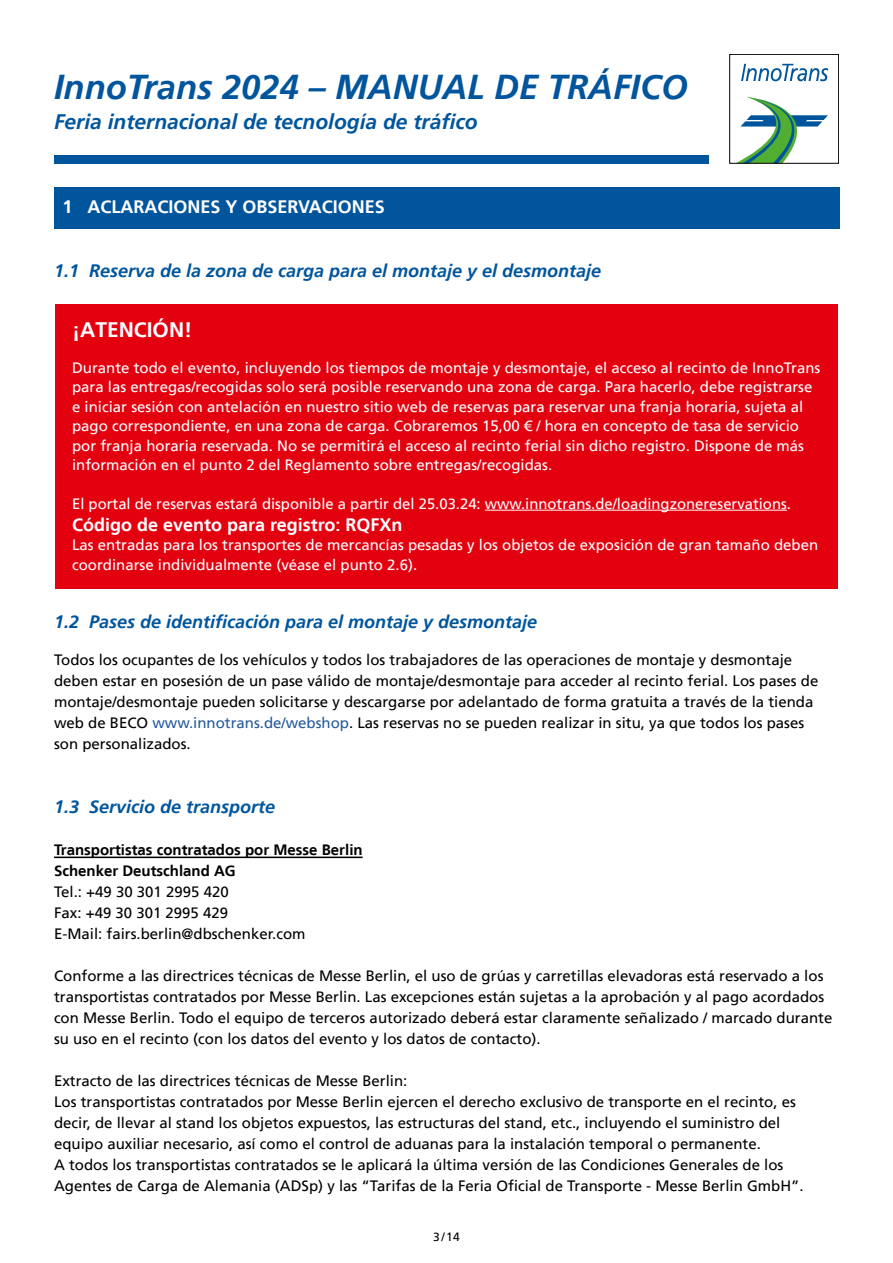
<style>
.page{position:relative;width:893px;height:1263px;background:#fff}
.page>*{position:absolute;margin:0;border:0;box-sizing:border-box;transform-origin:0 0}
.t1{font:italic 700 34.5px "Frutiger LT";color:#00559d}
.t2{font:italic 700 21px "Frutiger LT";color:#00559d}
.t3{font:700 21px "Frutiger LT";color:#fff}
.t4{font:italic 700 18px "Frutiger LT";color:#00559d}
.t5{font:700 18px "Frutiger LT";color:#fff}
.t6{font:15px/21px "Frutiger LT";color:#000}
.t7{font:15px/19.5px "Frutiger LT";color:#fff}
.t8{font:700 15px/21px "Frutiger LT";color:#000}
.t9{font:12px "Frutiger LT";color:#000}
.s1{color:#245a9c}
</style>
<div class="page">
<div style="left:54px;top:155px;width:655px;height:9px;background:#00559d"></div>
<svg style="left:738px;top:97px;width:90px;height:65px"></svg>
<svg style="left:741px;top:64px;width:87px;height:17px"></svg>
<div style="left:729px;top:54px;width:110px;height:110px;border:1px solid #000"></div>
<div style="left:54px;top:187px;width:786px;height:41px;background:#00559d"></div>
<hr style="left:54px;top:856px;width:309px;height:2px;background:#000">
<div style="left:55px;top:304px;width:782px;height:285px;background:#e3000f"></div>
<hr style="left:485px;top:510px;width:302px;height:1px;background:#fff">
<h1 class="t1" style="left:54px;top:66px;width:635px">InnoTrans 2024 – MANUAL DE TRÁFICO</h1>
<h2 class="t2" style="left:54px;top:109px;width:425px">Feria internacional de tecnología de tráfico</h2>
<p class="t5" style="left:63px;top:197px;width:324px">1 ACLARACIONES Y OBSERVACIONES</p>
<p class="t4" style="left:54px;top:260px;width:549px">1.1 Reserva de la zona de carga para el montaje y el desmontaje</p>
<h2 class="t3" style="left:72px;top:317px;width:122px">¡ATENCIÓN!</h2>
<p class="t7" style="left:72px;top:358px;width:750px">Durante todo el evento, incluyendo los tiempos de montaje y desmontaje, el acceso al recinto de InnoTrans para las entregas/recogidas solo será posible reservando una zona de carga. Para hacerlo, debe registrarse e iniciar sesión con antelación en nuestro sitio web de reservas para reservar una franja horaria, sujeta al pago correspondiente, en una zona de carga. Cobraremos 15,00 € / hora en concepto de tasa de servicio por franja horaria reservada. No se permitirá el acceso al recinto ferial sin dicho registro. Dispone de más información en el punto 2 del Reglamento sobre entregas/recogidas.</p>
<p class="t7" style="left:72px;top:494px;width:720px">El portal de reservas estará disponible a partir del 25.03.24: www.innotrans.de/loadingzonereservations.</p>
<p class="t5" style="left:72px;top:514px;width:332px">Código de evento para registro: RQFXn</p>
<p class="t7" style="left:72px;top:535px;width:748px">Las entradas para los transportes de mercancías pesadas y los objetos de exposición de gran tamaño deben coordinarse individualmente (véase el punto 2.6).</p>
<p class="t4" style="left:54px;top:611px;width:485px">1.2 Pases de identificación para el montaje y desmontaje</p>
<p class="t6" style="left:54px;top:650px;width:766px">Todos los ocupantes de los vehículos y todos los trabajadores de las operaciones de montaje y desmontaje deben estar en posesión de un pase válido de montaje/desmontaje para acceder al recinto ferial. Los pases de montaje/desmontaje pueden solicitarse y descargarse por adelantado de forma gratuita a través de la tienda web de BECO <span class="s1">www.innotrans.de/webshop</span>. Las reservas no se pueden realizar in situ, ya que todos los pases son personalizados.</p>
<p class="t4" style="left:54px;top:796px;width:223px">1.3 Servicio de transporte</p>
<p class="t8" style="left:54px;top:839px;width:310px">Transportistas contratados por Messe Berlin<br>Schenker Deutschland AG</p>
<p class="t6" style="left:54px;top:881px;width:253px">Tel.: +49 30 301 2995 420<br>Fax: +49 30 301 2995 429<br>E-Mail: fairs.berlin@dbschenker.com</p>
<p class="t6" style="left:54px;top:965px;width:780px">Conforme a las directrices técnicas de Messe Berlin, el uso de grúas y carretillas elevadoras está reservado a los transportistas contratados por Messe Berlin. Las excepciones están sujetas a la aprobación y al pago acordados con Messe Berlin. Todo el equipo de terceros autorizado deberá estar claramente señalizado / marcado durante su uso en el recinto (con los datos del evento y los datos de contacto).</p>
<p class="t6" style="left:54px;top:1070px;width:751px">Extracto de las directrices técnicas de Messe Berlin:<br>Los transportistas contratados por Messe Berlin ejercen el derecho exclusivo de transporte en el recinto, es decir, de llevar al stand los objetos expuestos, las estructuras del stand, etc., incluyendo el suministro del equipo auxiliar necesario, así como el control de aduanas para la instalación temporal o permanente.<br>A todos los transportistas contratados se le aplicará la última versión de las Condiciones Generales de los Agentes de Carga de Alemania (ADSp) y las “Tarifas de la Feria Oficial de Transporte - Messe Berlin GmbH”.</p>
<p class="t9" style="left:433px;top:1229px;width:28px">3/14</p>
</div>
